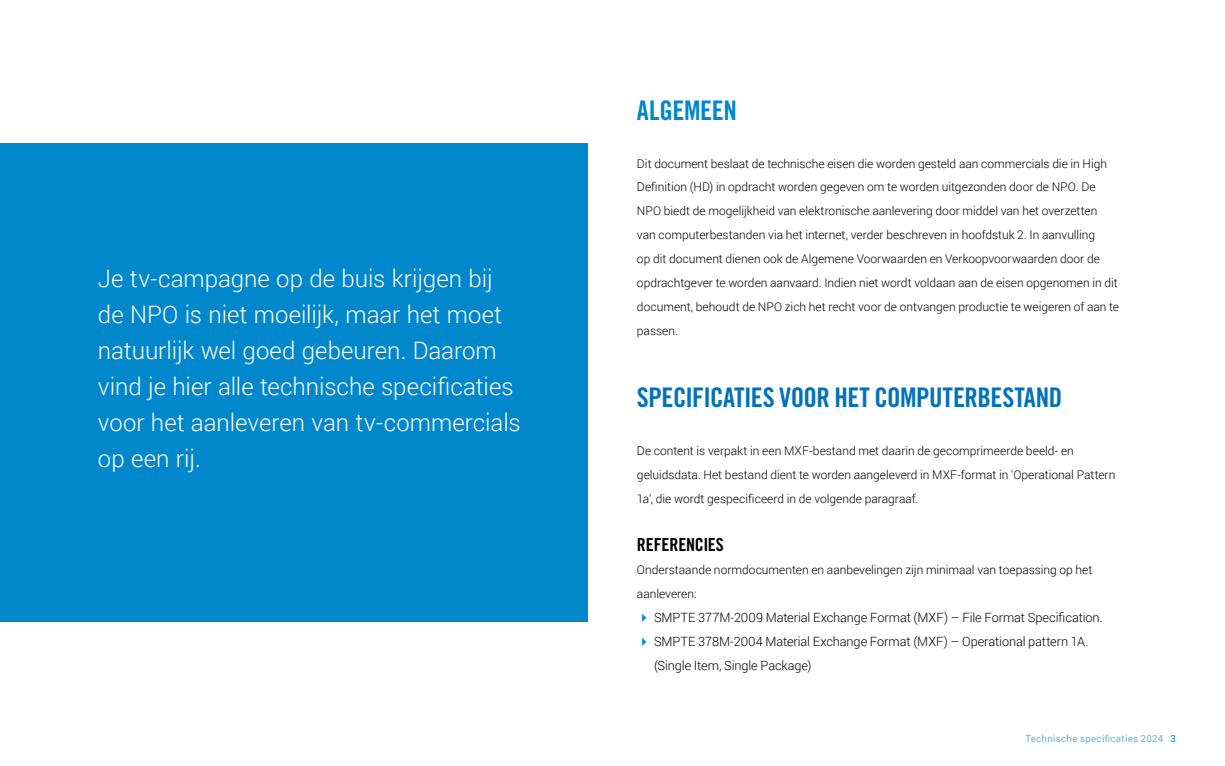
<style>
.page{position:relative;width:1225px;height:766px;background:#fff}
.page>*{position:absolute;margin:0;border:0;box-sizing:border-box;transform-origin:0 0}
.t1{font:27px "Trade Gothic LT Std Bd Cn 20";letter-spacing:-.02em;color:#0072bb}
.t2{font:27px "Trade Gothic LT Std Bd Cn 20";letter-spacing:-.01em;color:#0087cc}
.t3{font:300 24px/35.8px "Roboto";color:#fff}
.t4{font:18px "Trade Gothic LT Std Bd Cn 20";letter-spacing:-.005em;color:#000}
.t5{font:300 12.75px/23.9px "Roboto";letter-spacing:-.01em;color:#000}
.t6{font:300 12px/23.9px "Roboto";color:#000}
.t7{font:9.75px "Roboto";letter-spacing:.025em;color:#66b3e4}
.s1{color:#0087cc}
</style>
<div class="page">
<div style="left:0;top:144px;width:588px;height:478px;background:#0087cc"></div>
<h2 class="t3" style="left:98px;top:260px;width:424px">Je tv-campagne op de buis krijgen bij de NPO is niet moeilijk, maar het moet natuurlijk wel goed gebeuren. Daarom vind je hier alle technische specificaties voor het aanleveren van tv-commercials op een rij.</h2>
<h1 class="t2" style="left:637px;top:94px;width:102px">ALGEMEEN</h1>
<p class="t6" style="left:637px;top:151px;width:483px">Dit document beslaat de technische eisen die worden gesteld aan commercials die in High Definition (HD) in opdracht worden gegeven om te worden uitgezonden door de NPO. De NPO biedt de mogelijkheid van elektronische aanlevering door middel van het overzetten van computerbestanden via het internet, verder beschreven in hoofdstuk 2. In aanvulling<br>op dit document dienen ook de Algemene Voorwaarden en Verkoopvoorwaarden door de opdrachtgever te worden aanvaard. Indien niet wordt voldaan aan de eisen opgenomen in dit document, behoudt de NPO zich het recht voor de ontvangen productie te weigeren of aan te passen.</p>
<h1 class="t1" style="left:637px;top:381px;width:427px">SPECIFICATIES VOOR HET COMPUTERBESTAND</h1>
<p class="t6" style="left:637px;top:438px;width:480px">De content is verpakt in een MXF-bestand met daarin de gecomprimeerde beeld- en geluidsdata. Het bestand dient te worden aangeleverd in MXF-format in ‘Operational Pattern<br>1a’, die wordt gespecificeerd in de volgende paragraaf.</p>
<h3 class="t4" style="left:637px;top:533px;width:88px">REFERENCIES</h3>
<p class="t6" style="left:637px;top:557px;width:457px">Onderstaande normdocumenten en aanbevelingen zijn minimaal van toepassing op het aanleveren:</p>
<p class="t5" style="left:654px;top:605px;width:450px">SMPTE 377M-2009 Material Exchange Format (MXF) – File Format Specification.<br>SMPTE 378M-2004 Material Exchange Format (MXF) – Operational pattern 1A. (Single Item, Single Package)</p>
<p class="t7" style="left:1025px;top:731px;width:152px">Technische specificaties 2024 <span class="s1">‣ 3</span></p>
</div>
